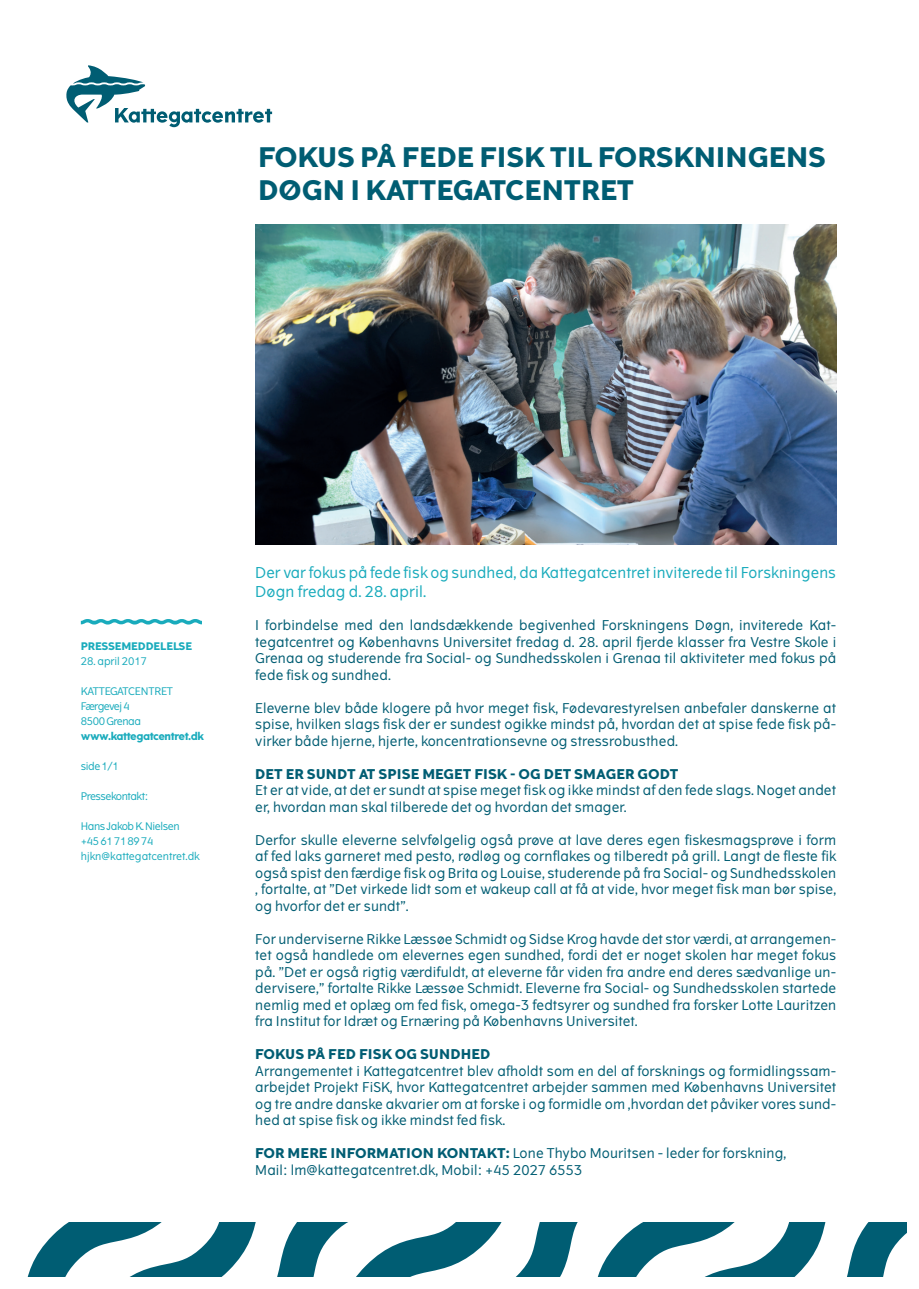
<style>
.page{position:relative;width:919px;height:1289px;background:#fff}
.page>*{position:absolute;margin:0;border:0;box-sizing:border-box;transform-origin:0 0}
.t1{font:700 27px/33px "The Wave";color:#005d73}
.t2{font:15px/19.5px "The Wave";letter-spacing:.01em;color:#19abbc}
.t3{font:13.5px/16.5px "The Wave";letter-spacing:.01em;color:#005d73;text-align:justify}
.t4{font:700 13.5px "The Wave";letter-spacing:.01em;color:#005d73}
.t5{font:10.5px/15px "The Wave";letter-spacing:-.04em;color:#19abbc}
.t6{font:700 10.5px "The Wave";letter-spacing:-.04em;color:#19abbc}
.t7{font:700 10.5px "The Wave";letter-spacing:-.01em;color:#19abbc}
.t8{font:10.5px "The Wave";letter-spacing:-.01em;color:#19abbc}
.s1{font-weight:700}
</style>
<div class="page">
<img style="left:255px;top:225px;width:581px;height:319px">
<svg style="left:81px;top:619px;width:121px;height:5px"></svg>
<svg style="left:66px;top:65px;width:206px;height:62px"></svg>
<svg style="left:28px;top:1222px;width:878px;height:54px"></svg>
<h1 class="t1" style="left:258px;top:141px;width:569px">FOKUS PÅ FEDE FISK TIL FORSKNINGENS<br>DØGN I KATTEGATCENTRET</h1>
<p class="t7" style="left:81px;top:639px;width:113px">PRESSEMEDDELELSE</p>
<p class="t8" style="left:81px;top:655px;width:68px">28. april 2017</p>
<p class="t5" style="left:81px;top:684px;width:94px">KATTEGATCENTRET<br>Færgevej 4<br>8500 Grenaa</p>
<p class="t6" style="left:81px;top:729px;width:124px">www.kattegatcentret.dk</p>
<p class="t5" style="left:81px;top:759px;width:39px">side 1/1</p>
<p class="t5" style="left:81px;top:789px;width:69px">Pressekontakt:</p>
<p class="t5" style="left:81px;top:819px;width:120px">Hans Jakob K. Nielsen +45 61 71 89 74 hjkn@kattegatcentret.dk</p>
<p class="t2" style="left:255px;top:562px;width:582px">Der var fokus på fede fisk og sundhed, da Kattegatcentret inviterede til Forskningens<br>Døgn fredag d. 28. april.</p>
<p class="t3" style="left:255px;top:617px;width:582px">I forbindelse med den landsdækkende begivenhed Forskningens Døgn, inviterede Kat&shy;tegatcentret og Københavns Universitet fredag d. 28. april fjerde klasser fra Vestre Skole i Grenaa og studerende fra Social- og Sundhedsskolen i Grenaa til aktiviteter med fokus på fede fisk og sundhed.</p>
<p class="t3" style="left:255px;top:699px;width:582px">Eleverne blev både klogere på hvor meget fisk, Fødevarestyrelsen anbefaler danskerne at spise, hvilken slags fisk der er sundest ogikke mindst på, hvordan det at spise fede fisk på&shy;virker både hjerne, hjerte, koncentrationsevne og stressrobusthed.</p>
<p class="t4" style="left:255px;top:765px;width:424px">DET ER SUNDT AT SPISE MEGET FISK - OG DET SMAGER GODT</p>
<p class="t3" style="left:255px;top:782px;width:582px">Et er at vide, at det er sundt at spise meget fisk og ikke mindst af den fede slags. Noget andet er, hvordan man skal tilberede det og hvordan det smager.</p>
<p class="t3" style="left:255px;top:831px;width:582px">Derfor skulle eleverne selvfølgelig også prøve at lave deres egen fiskesmagsprøve i form af fed laks garneret med pesto, rødløg og cornflakes og tilberedt på grill. Langt de fleste fik også spist den færdige fisk og Brita og Louise, studerende på fra Social- og Sundhedsskolen , fortalte, at ”Det virkede lidt som et wakeup call at få at vide, hvor meget fisk man bør spise, og hvorfor det er sundt”.</p>
<p class="t3" style="left:255px;top:930px;width:582px">For underviserne Rikke Læssøe Schmidt og Sidse Krog havde det stor værdi, at arrangemen&shy;tet også handlede om elevernes egen sundhed, fordi det er noget skolen har meget fokus på. ”Det er også rigtig værdifuldt, at eleverne får viden fra andre end deres sædvanlige un&shy;dervisere,” fortalte Rikke Læssøe Schmidt. Eleverne fra Social- og Sundhedsskolen startede nemlig med et oplæg om fed fisk, omega-3 fedtsyrer og sundhed fra forsker Lotte Lauritzen fra Institut for Idræt og Ernæring på Københavns Universitet.</p>
<p class="t4" style="left:255px;top:1045px;width:237px">FOKUS PÅ FED FISK OG SUNDHED</p>
<p class="t3" style="left:255px;top:1062px;width:582px">Arrangementet i Kattegatcentret blev afholdt som en del af forsknings og formidlingssam&shy;arbejdet Projekt FiSK, hvor Kattegatcentret arbejder sammen med Københavns Universitet og tre andre danske akvarier om at forske i og formidle om ,hvordan det påviker vores sund&shy;hed at spise fisk og ikke mindst fed fisk.</p>
<p class="t3" style="left:255px;top:1145px;width:532px"><span class="s1">FOR MERE INFORMATION KONTAKT:</span> Lone Thybo Mouritsen - leder for forskning,<br>Mail: lm@kattegatcentret.dk, Mobil: +45 2027 6553</p>
</div>
